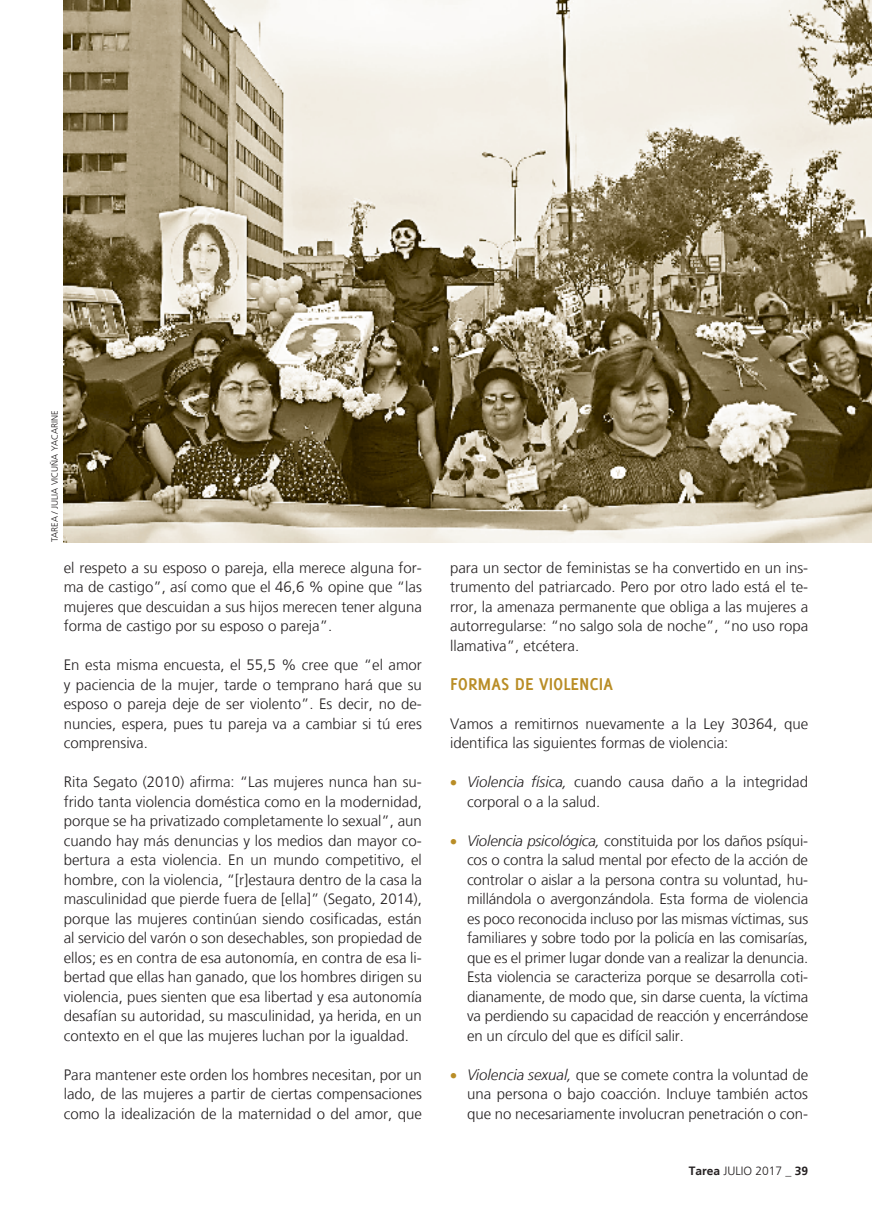
<style>
.page{position:relative;width:872px;height:1212px;background:#fff}
.page>*{position:absolute;margin:0;border:0;box-sizing:border-box;transform-origin:0 0}
._1er_Subtitulo{font:700 18.75px "Delicious";color:#b98d26}
.texto{font:300 15px/19.5px "Frutiger LT";color:#231f20;text-align:justify}
.texto-bullets{font:300 15px/19.5px "Frutiger LT";color:#231f20;text-align:justify}
.t1{font:300 12px "Frutiger LT";color:#231f20}
.Titulo_de_articulo{font:300 9px "Frutiger LT";color:#231f20}
.s1{color:#b98d26}
.s2{font-style:italic}
.s3{font-family:"Frutiger";font-weight:700}
</style>
<div class="page">
<img style="left:63px;top:0;width:809px;height:542px">
<p class="Titulo_de_articulo" style="left:50px;top:542px;width:134px;rotate:-90deg">TAREA / JULIA VICUÑA YACARINE</p>
<p class="texto" style="left:64px;top:558px;width:360px">el respeto a su esposo o pareja, ella merece alguna for&shy;ma de castigo”, así como que el 46,6 % opine que “las mujeres que descuidan a sus hijos merecen tener alguna forma de castigo por su esposo o pareja”.</p>
<p class="texto" style="left:64px;top:655px;width:360px">En esta misma encuesta, el 55,5 % cree que “el amor y paciencia de la mujer, tarde o temprano hará que su esposo o pareja deje de ser violento”. Es decir, no de&shy;nuncies, espera, pues tu pareja va a cambiar si tú eres comprensiva.</p>
<p class="texto" style="left:64px;top:772px;width:360px">Rita Segato (2010) afirma: “Las mujeres nunca han su&shy;frido tanta violencia doméstica como en la modernidad, porque se ha privatizado completamente lo sexual”, aun cuando hay más denuncias y los medios dan mayor co&shy;bertura a esta violencia. En un mundo competitivo, el hombre, con la violencia, “[r]estaura dentro de la casa la masculinidad que pierde fuera de [ella]” (Segato, 2014), porque las mujeres continúan siendo cosificadas, están al servicio del varón o son desechables, son propiedad de ellos; es en contra de esa autonomía, en contra de esa li&shy;bertad que ellas han ganado, que los hombres dirigen su violencia, pues sienten que esa libertad y esa autonomía desafían su autoridad, su masculinidad, ya herida, en un contexto en el que las mujeres luchan por la igualdad.</p>
<p class="texto" style="left:64px;top:1065px;width:360px">Para mantener este orden los hombres necesitan, por un lado, de las mujeres a partir de ciertas compensaciones como la idealización de la maternidad o del amor, que</p>
<p class="texto" style="left:450px;top:558px;width:360px">para un sector de feministas se ha convertido en un ins&shy;trumento del patriarcado. Pero por otro lado está el te&shy;rror, la amenaza permanente que obliga a las mujeres a autorregularse: “no salgo sola de noche”, “no uso ropa llamativa”, etcétera.</p>
<p class="_1er_Subtitulo" style="left:450px;top:673px;width:164px">FORMAS DE VIOLENCIA</p>
<p class="texto" style="left:450px;top:714px;width:360px">Vamos a remitirnos nuevamente a la Ley 30364, que identifica las siguientes formas de violencia:</p>
<p class="texto-bullets" style="left:467px;top:772px;width:342px;text-indent:-17px"><span class="s1">•</span> <span class="s2">Violencia física,</span> cuando causa daño a la integridad corporal o a la salud.</p>
<p class="texto-bullets" style="left:467px;top:831px;width:343px;text-indent:-17px"><span class="s1">•</span> <span class="s2">Violencia psicológica,</span> constituida por los daños psíqui&shy;cos o contra la salud mental por efecto de la acción de controlar o aislar a la persona contra su voluntad, hu&shy;millándola o avergonzándola. Esta forma de violencia es poco reconocida incluso por las mismas víctimas, sus familiares y sobre todo por la policía en las comisarías, que es el primer lugar donde van a realizar la denuncia.<br>Esta violencia se caracteriza porque se desarrolla coti&shy;dianamente, de modo que, sin darse cuenta, la víctima va perdiendo su capacidad de reacción y encerrándose en un círculo del que es difícil salir.</p>
<p class="texto-bullets" style="left:467px;top:1065px;width:343px;text-indent:-17px"><span class="s1">•</span> <span class="s2">Violencia sexual,</span> que se comete contra la voluntad de una persona o bajo coacción. Incluye también actos que no necesariamente involucran penetración o con-</p>
<p class="t1" style="left:688px;top:1164px;width:121px"><span class="s3">Tarea</span> JULIO 2017 _ <span class="s3">39</span></p>
</div>
